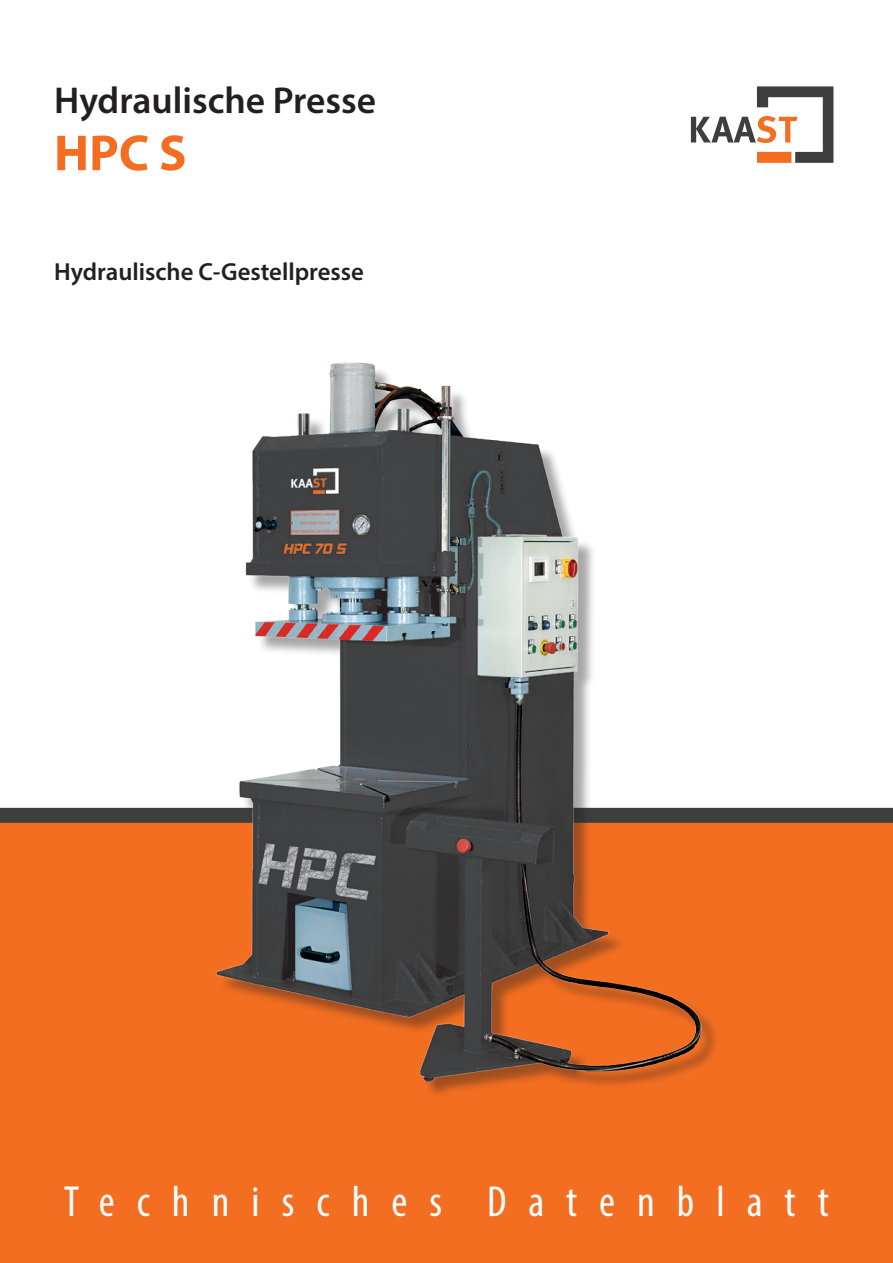
<style>
.page{position:relative;width:893px;height:1263px;background:#fff}
.page>*{position:absolute;margin:0;border:0;box-sizing:border-box;transform-origin:0 0}
.t1{font:700 51px "Myriad Pro";color:#f36e21}
.t2{font:condensed 43.65px "Myriad Pro";letter-spacing:.505em;color:#fff}
.t3{font:600 37.5px "Myriad Pro";color:#231f20}
.t4{font:600 24.75px "Myriad Pro";color:#231f20}
</style>
<div class="page">
<div style="left:0;top:808px;width:893px;height:455px;background:#f36e21"></div>
<svg style="left:691px;top:86px;width:142px;height:77px"></svg>
<img style="left:202px;top:362px;width:524px;height:736px">
<h3 class="t3" style="left:54px;top:77px;width:324px">Hydraulische Presse</h3>
<h1 class="t1" style="left:54px;top:120px;width:134px">HPC S</h1>
<p class="t4" style="left:54px;top:256px;width:312px">Hydraulische C-Gestellpresse</p>
<h2 class="t2" style="left:64px;top:1175px;width:767px">Technisches Datenblatt</h2>
</div>
